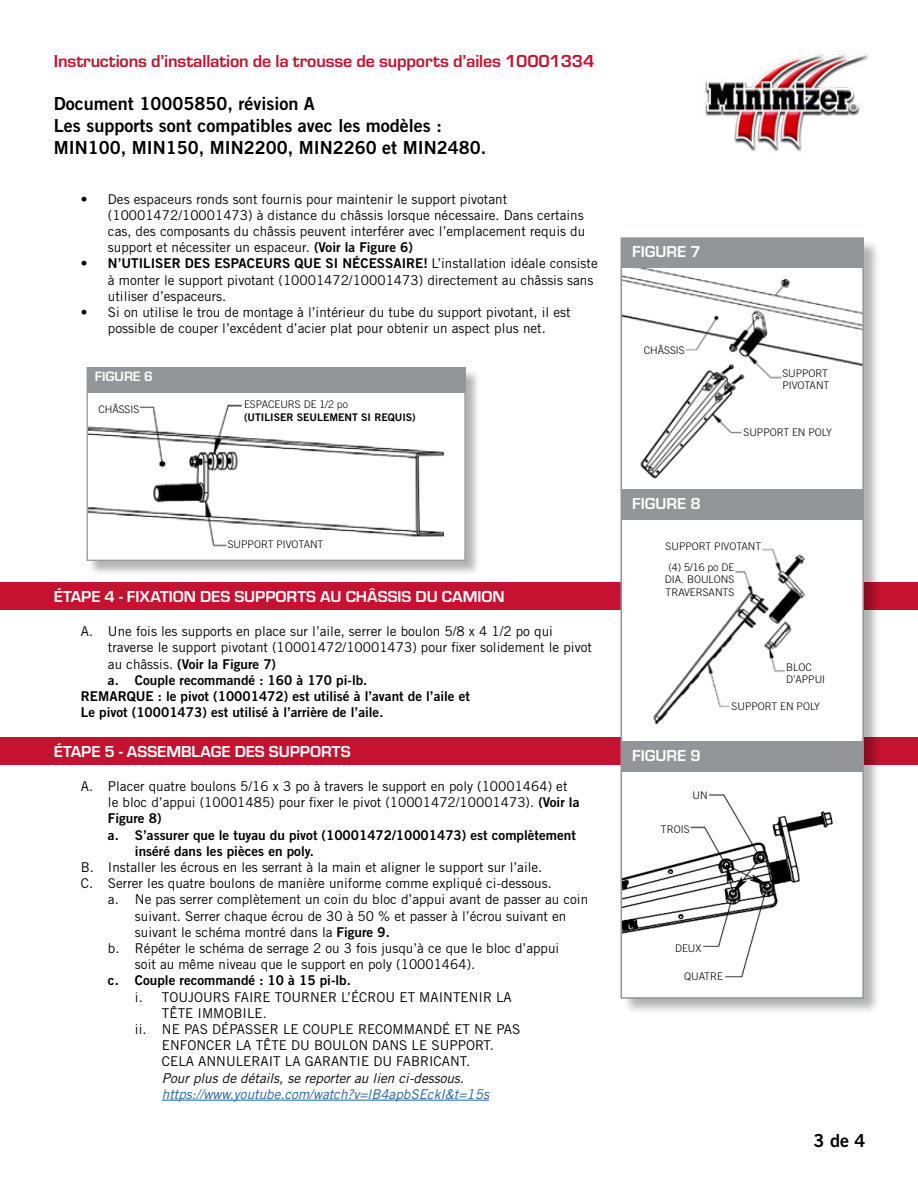
<style>
.page{position:relative;width:918px;height:1188px;background:#fff}
.page>*{position:absolute;margin:0;border:0;box-sizing:border-box;transform-origin:0 0}
.t1{font:18px/21.6px "Trade Gothic LT Std Bd 2";color:#000}
.t2{font:700 18px "Eurostile";letter-spacing:-.01em;color:#c41230}
.t3{font:700 16.5px "Eurostile";color:#fff}
.t4{font:700 13.95px "Eurostile";color:#fff}
.t5{font:13.5px/16.2px "Trade Gothic LT Std";color:#000}
.t6{font:13.5px "Trade Gothic LT Std Bd 2";color:#000}
.t7{font:italic 13.5px "Trade Gothic LT Std";color:#215e9e}
.t8{font:italic 13.5px "Trade Gothic LT Std";color:#000}
.t9{font:300 10.5px/12.6px "Trade Gothic LT Std";color:#000}
.t10{font:10.5px "Trade Gothic LT Std Bd 2";color:#000}
.s1{font-family:"Trade Gothic LT Std Bd 2"}
.s2{font-family:"Trade Gothic LT Std"}
</style>
<div class="page">
<div style="left:0;top:582px;width:918px;height:28px;background:#c41230"></div>
<div style="left:0;top:737px;width:918px;height:28px;background:#c41230"></div>
<hr style="left:162px;top:1100px;width:327px;height:1px;background:#215e9e">
<div style="left:88px;top:368px;width:393px;height:208px;background:#000;opacity:.3"></div>
<div style="left:87px;top:367px;width:379px;height:194px;background:#fff;border:1px solid #939598"></div>
<img style="left:88px;top:397px;width:355px;height:159px">
<div style="left:87px;top:368px;width:378px;height:25px;background:#939598"></div>
<img style="left:701px;top:52px;width:169px;height:100px">
<div style="left:623px;top:239px;width:258px;height:776px;background:#000;opacity:.3"></div>
<div style="left:621px;top:238px;width:242px;height:759px;background:#fff"></div>
<div style="left:621px;top:238px;width:243px;height:30px;background:#939598"></div>
<div style="left:621px;top:490px;width:243px;height:30px;background:#939598"></div>
<div style="left:621px;top:742px;width:242px;height:30px;background:#939598"></div>
<img style="left:624px;top:268px;width:237px;height:211px">
<img style="left:653px;top:548px;width:152px;height:177px">
<img style="left:624px;top:794px;width:209px;height:184px">
<div style="left:621px;top:237px;width:243px;height:762px;border:2px solid #939598"></div>
<div style="left:90px;top:397px;width:49px;height:24px;background:#fff"></div>
<div style="left:228px;top:536px;width:116px;height:17px;background:#fff"></div>
<div style="left:244px;top:401px;width:209px;height:35px;background:#fff"></div>
<div style="left:630px;top:337px;width:55px;height:26px;background:#fff"></div>
<div style="left:782px;top:369px;width:68px;height:50px;background:#fff"></div>
<div style="left:744px;top:425px;width:108px;height:15px;background:#fff"></div>
<div style="left:644px;top:537px;width:117px;height:19px;background:#fff"></div>
<div style="left:636px;top:563px;width:98px;height:33px;background:#fff"></div>
<div style="left:786px;top:663px;width:64px;height:28px;background:#fff"></div>
<div style="left:732px;top:697px;width:101px;height:18px;background:#fff"></div>
<div style="left:660px;top:783px;width:48px;height:24px;background:#fff"></div>
<div style="left:632px;top:817px;width:58px;height:24px;background:#fff"></div>
<div style="left:644px;top:934px;width:57px;height:27px;background:#fff"></div>
<div style="left:665px;top:962px;width:58px;height:27px;background:#fff"></div>
<h1 class="t2" style="left:54px;top:48px;width:542px">Instructions d’installation de la trousse de supports d’ailes 10001334</h1>
<h1 class="t1" style="left:54px;top:93px;width:434px">Document 10005850, révision A<br>Les supports sont compatibles avec les modèles :<br>MIN100, MIN150, MIN2200, MIN2260 et MIN2480.</h1>
<p class="t5" style="left:108px;top:191px;width:479px;text-indent:-27px">• Des espaceurs ronds sont fournis pour maintenir le support pivotant (10001472/10001473) à distance du châssis lorsque nécessaire. Dans certains cas, des composants du châssis peuvent interférer avec l’emplacement requis du support et nécessiter un espaceur. <span class="s1">(Voir la Figure 6)</span></p>
<p class="t6" style="left:81px;top:255px;width:518px">• N’UTILISER DES ESPACEURS QUE SI NÉCESSAIRE! <span class="s2">L’installation idéale consiste</span></p>
<p class="t5" style="left:108px;top:272px;width:487px">à monter le support pivotant (10001472/10001473) directement au châssis sans utiliser d’espaceurs.</p>
<p class="t5" style="left:81px;top:304px;width:491px;text-align:center">• Si on utilise le trou de montage à l’intérieur du tube du support pivotant, il est possible de couper l’excédent d’acier plat pour obtenir un aspect plus net.</p>
<p class="t4" style="left:95px;top:366px;width:60px">FIGURE 6</p>
<p class="t9" style="left:98px;top:403px;width:42px">CHÂSSIS</p>
<p class="t9" style="left:244px;top:398px;width:106px">ESPACEURS DE 1/2 po</p>
<p class="t10" style="left:244px;top:411px;width:173px">(UTILISER SEULEMENT SI REQUIS)</p>
<p class="t9" style="left:228px;top:538px;width:97px">SUPPORT PIVOTANT</p>
<p class="t3" style="left:54px;top:585px;width:452px">ÉTAPE 4 - FIXATION DES SUPPORTS AU CHÂSSIS DU CAMION</p>
<p class="t5" style="left:108px;top:623px;width:486px;text-indent:-27px">A. Une fois les supports en place sur l’aile, serrer le boulon 5/8 x 4 1/2 po qui traverse le support pivotant (10001472/10001473) pour fixer solidement le pivot</p>
<p class="t6" style="left:108px;top:655px;width:170px"><span class="s2">au châssis.</span> (Voir la Figure 7)</p>
<p class="t6" style="left:108px;top:672px;width:261px">a. Couple recommandé : 160 à 170 pi-lb.</p>
<p class="t6" style="left:81px;top:688px;width:391px">REMARQUE : le pivot (10001472) est utilisé à l’avant de l’aile et</p>
<p class="t6" style="left:81px;top:704px;width:304px">Le pivot (10001473) est utilisé à l’arrière de l’aile.</p>
<p class="t3" style="left:54px;top:739px;width:298px">ÉTAPE 5 - ASSEMBLAGE DES SUPPORTS</p>
<p class="t5" style="left:108px;top:778px;width:473px;text-indent:-27px">A. Placer quatre boulons 5/16 x 3 po à travers le support en poly (10001464) et le bloc d’appui (10001485) pour fixer le pivot (10001472/10001473). <span class="s1">(Voir la</span></p>
<p class="t6" style="left:108px;top:810px;width:55px">Figure 8)</p>
<p class="t6" style="left:108px;top:826px;width:469px">a. S’assurer que le tuyau du pivot (10001472/10001473) est complètement</p>
<p class="t6" style="left:135px;top:843px;width:180px">inséré dans les pièces en poly.</p>
<p class="t5" style="left:81px;top:859px;width:463px">B. Installer les écrous en les serrant à la main et aligner le support sur l’aile.</p>
<p class="t5" style="left:81px;top:875px;width:472px">C. Serrer les quatre boulons de manière uniforme comme expliqué ci-dessous.</p>
<p class="t5" style="left:108px;top:891px;width:482px">a. Ne pas serrer complètement un coin du bloc d’appui avant de passer au coin</p>
<p class="t5" style="left:135px;top:908px;width:433px">suivant. Serrer chaque écrou de 30 à 50 % et passer à l’écrou suivant en</p>
<p class="t5" style="left:135px;top:924px;width:256px">suivant le schéma montré dans la <span class="s1">Figure 9.</span></p>
<p class="t5" style="left:108px;top:940px;width:453px">b. Répéter le schéma de serrage 2 ou 3 fois jusqu’à ce que le bloc d’appui</p>
<p class="t5" style="left:135px;top:956px;width:342px">soit au même niveau que le support en poly (10001464).</p>
<p class="t6" style="left:108px;top:972px;width:244px">c. Couple recommandé : 10 à 15 pi-lb.</p>
<p class="t5" style="left:135px;top:989px;width:378px">i. TOUJOURS FAIRE TOURNER L’ÉCROU ET MAINTENIR LA</p>
<p class="t5" style="left:162px;top:1005px;width:106px">TÊTE IMMOBILE.</p>
<p class="t5" style="left:135px;top:1021px;width:387px">ii. NE PAS DÉPASSER LE COUPLE RECOMMANDÉ ET NE PAS</p>
<p class="t5" style="left:162px;top:1037px;width:333px">ENFONCER LA TÊTE DU BOULON DANS LE SUPPORT.</p>
<p class="t5" style="left:162px;top:1053px;width:310px">CELA ANNULERAIT LA GARANTIE DU FABRICANT.</p>
<p class="t8" style="left:162px;top:1070px;width:304px">Pour plus de détails, se reporter au lien ci-dessous.</p>
<p class="t7" style="left:162px;top:1086px;width:329px">https://www.youtube.com/watch?v=lB4apbSEckI&amp;t=15s</p>
<p class="t3" style="left:632px;top:240px;width:70px">FIGURE 7</p>
<p class="t9" style="left:644px;top:343px;width:42px">CHÂSSIS</p>
<p class="t3" style="left:632px;top:491px;width:70px">FIGURE 8</p>
<p class="t9" style="left:782px;top:366px;width:49px">SUPPORT<br>PIVOTANT</p>
<p class="t9" style="left:744px;top:426px;width:90px">SUPPORT EN POLY</p>
<p class="t9" style="left:666px;top:536px;width:97px;line-height:20.4px">SUPPORT PIVOTANT (4) 5/16 po DE</p>
<p class="t9" style="left:665px;top:573px;width:71px">DIA. BOULONS<br>TRAVERSANTS</p>
<p class="t3" style="left:632px;top:743px;width:70px">FIGURE 9</p>
<p class="t9" style="left:692px;top:789px;width:17px">UN</p>
<p class="t9" style="left:661px;top:822px;width:30px">TROIS</p>
<p class="t9" style="left:786px;top:660px;width:41px">BLOC<br>D’APPUI</p>
<p class="t9" style="left:732px;top:699px;width:90px">SUPPORT EN POLY</p>
<p class="t9" style="left:675px;top:941px;width:28px">DEUX</p>
<p class="t9" style="left:684px;top:970px;width:40px">QUATRE</p>
<h1 class="t1" style="left:814px;top:1129px;width:53px">3 de 4</h1>
</div>
